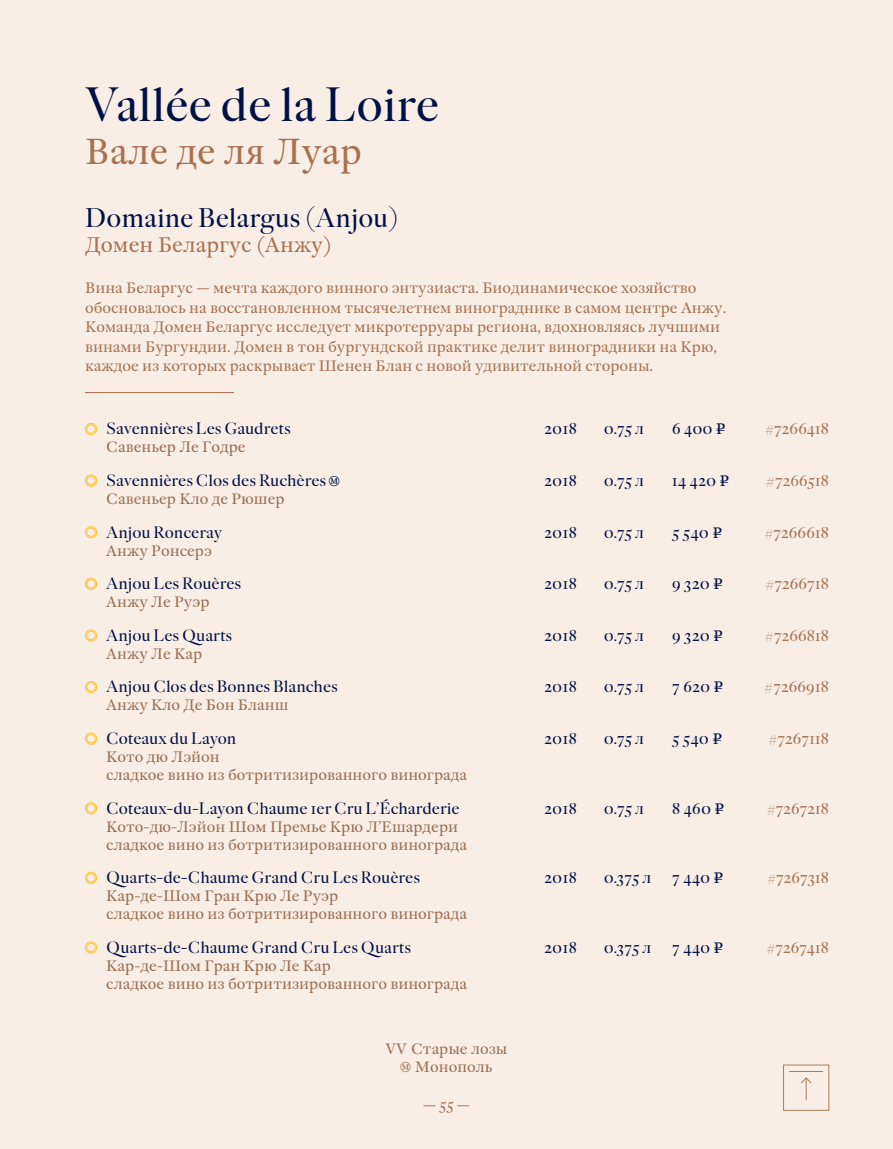
<style>
.page{position:relative;width:893px;height:1149px;background:#fff}
.page>*{position:absolute;margin:0;border:0;box-sizing:border-box;transform-origin:0 0}
.t1{font:48px "William Display Pro";color:#001145}
.t2{font:36px "William Subhead Pro";color:#a9724f}
.t3{font:27px "William Display Pro";color:#001145}
.t4{font:21px "William Subhead Pro";color:#a9724f}
.t5{font:16.5px "William Display Pro";color:#001145}
.t6{font:16.5px "William Display Pro";letter-spacing:-.02em;color:#a9724f}
.t7{font:15px/18px "William Subhead Pro";color:#9c6e4f}
.t8{font:15px/19.5px "William Subhead Pro";color:#a9724f}
.s1{font-family:"ALS Rubl";font-size:15px}
.s2{font-family:"STIX General";font-size:15px}
.s3{font-family:"STIX General";color:#a9724f}
</style>
<div class="page">
<div style="left:0;top:0;width:893px;height:1148px;background:#f8eee5"></div>
<div style="left:783px;top:1064px;width:46px;height:46px;border:1px solid #af7c58"></div>
<svg style="left:801px;top:1077px;width:11px;height:22px"></svg>
<hr style="left:789px;top:1070px;width:34px;height:1px;background:#ae7c58">
<hr style="left:85px;top:392px;width:149px;height:1px;background:#a9724f">
<div style="left:85px;top:423px;width:12px;height:12px;border:1px solid #ffc331;border-radius:50%"></div>
<div style="left:87px;top:424px;width:9px;height:9px;border:1px solid #ffc331;border-radius:50%"></div>
<div style="left:85px;top:474px;width:12px;height:12px;border:1px solid #ffc331;border-radius:50%"></div>
<div style="left:87px;top:476px;width:9px;height:9px;border:1px solid #ffc331;border-radius:50%"></div>
<div style="left:85px;top:526px;width:12px;height:12px;border:1px solid #ffc331;border-radius:50%"></div>
<div style="left:87px;top:527px;width:9px;height:9px;border:1px solid #ffc331;border-radius:50%"></div>
<div style="left:85px;top:577px;width:12px;height:12px;border:1px solid #ffc331;border-radius:50%"></div>
<div style="left:87px;top:579px;width:9px;height:9px;border:1px solid #ffc331;border-radius:50%"></div>
<div style="left:85px;top:629px;width:12px;height:12px;border:1px solid #ffc331;border-radius:50%"></div>
<div style="left:87px;top:630px;width:9px;height:9px;border:1px solid #ffc331;border-radius:50%"></div>
<div style="left:85px;top:680px;width:12px;height:12px;border:1px solid #ffc331;border-radius:50%"></div>
<div style="left:87px;top:682px;width:9px;height:9px;border:1px solid #ffc331;border-radius:50%"></div>
<div style="left:85px;top:732px;width:12px;height:12px;border:1px solid #ffc331;border-radius:50%"></div>
<div style="left:87px;top:734px;width:9px;height:9px;border:1px solid #ffc331;border-radius:50%"></div>
<div style="left:85px;top:802px;width:12px;height:12px;border:1px solid #ffc331;border-radius:50%"></div>
<div style="left:87px;top:803px;width:9px;height:9px;border:1px solid #ffc331;border-radius:50%"></div>
<div style="left:85px;top:871px;width:12px;height:12px;border:1px solid #ffc331;border-radius:50%"></div>
<div style="left:87px;top:873px;width:9px;height:9px;border:1px solid #ffc331;border-radius:50%"></div>
<div style="left:85px;top:941px;width:12px;height:12px;border:1px solid #ffc331;border-radius:50%"></div>
<div style="left:87px;top:942px;width:9px;height:9px;border:1px solid #ffc331;border-radius:50%"></div>
<h1 class="t1" style="left:85px;top:69px;width:356px">Vallée de la Loire</h1>
<h2 class="t2" style="left:85px;top:124px;width:278px">Вале де ля Луар</h2>
<h3 class="t3" style="left:85px;top:197px;width:315px">Domaine Belargus (Anjou)</h3>
<p class="t4" style="left:85px;top:229px;width:248px">Домен Беларгус (Анжу)</p>
<p class="t8" style="left:85px;top:277px;width:643px">Вина Беларгус — мечта каждого винного энтузиаста. Биодинамическое хозяйство обосновалось на восстановленном тысячелетнем винограднике в самом центре Анжу.<br>Команда Домен Беларгус исследует микротерруары региона, вдохновляясь лучшими винами Бургундии. Домен в тон бургундской практике делит виноградники на Крю, каждое из которых раскрывает Шенен Блан с новой удивительной стороны.</p>
<p class="t5" style="left:106px;top:416px;width:186px">Savennières Les Gaudrets</p>
<p class="t7" style="left:106px;top:437px;width:141px">Савеньер Ле Годре</p>
<p class="t5" style="left:544px;top:416px;width:34px">2018</p>
<p class="t5" style="left:604px;top:416px;width:42px">0.75 л</p>
<p class="t5" style="left:672px;top:416px;width:56px">6 400 <span class="s1">E</span></p>
<p class="t6" style="left:765px;top:416px;width:66px">#7266418</p>
<p class="t5" style="left:106px;top:468px;width:235px">Savennières Clos des Ruchères <span class="s2">Ⓜ</span></p>
<p class="t7" style="left:106px;top:488px;width:180px">Савеньер Кло де Рюшер</p>
<p class="t5" style="left:544px;top:468px;width:34px">2018</p>
<p class="t5" style="left:604px;top:468px;width:42px">0.75 л</p>
<p class="t5" style="left:672px;top:468px;width:59px">14 420 <span class="s1">E</span></p>
<p class="t6" style="left:766px;top:468px;width:65px">#7266518</p>
<p class="t5" style="left:106px;top:519px;width:117px">Anjou Ronceray</p>
<p class="t7" style="left:106px;top:540px;width:107px">Анжу Ронсерэ</p>
<p class="t5" style="left:544px;top:519px;width:34px">2018</p>
<p class="t5" style="left:604px;top:519px;width:42px">0.75 л</p>
<p class="t5" style="left:672px;top:519px;width:52px">5 540 <span class="s1">E</span></p>
<p class="t6" style="left:764px;top:519px;width:66px">#7266618</p>
<p class="t5" style="left:106px;top:571px;width:136px">Anjou Les Rouères</p>
<p class="t7" style="left:106px;top:592px;width:105px">Анжу Ле Руэр</p>
<p class="t5" style="left:544px;top:571px;width:34px">2018</p>
<p class="t5" style="left:604px;top:571px;width:42px">0.75 л</p>
<p class="t5" style="left:672px;top:571px;width:53px">9 320 <span class="s1">E</span></p>
<p class="t6" style="left:765px;top:571px;width:65px">#7266718</p>
<p class="t5" style="left:106px;top:622px;width:127px">Anjou Les Quarts</p>
<p class="t7" style="left:106px;top:643px;width:97px">Анжу Ле Кар</p>
<p class="t5" style="left:544px;top:622px;width:34px">2018</p>
<p class="t5" style="left:604px;top:622px;width:42px">0.75 л</p>
<p class="t5" style="left:672px;top:622px;width:53px">9 320 <span class="s1">E</span></p>
<p class="t6" style="left:765px;top:622px;width:66px">#7266818</p>
<p class="t5" style="left:106px;top:674px;width:233px">Anjou Clos des Bonnes Blanches</p>
<p class="t7" style="left:106px;top:695px;width:184px">Анжу Кло Де Бон Бланш</p>
<p class="t5" style="left:544px;top:674px;width:34px">2018</p>
<p class="t5" style="left:604px;top:674px;width:42px">0.75 л</p>
<p class="t5" style="left:672px;top:674px;width:53px">7 620 <span class="s1">E</span></p>
<p class="t6" style="left:764px;top:674px;width:66px">#7266918</p>
<p class="t5" style="left:106px;top:725px;width:132px">Coteaux du Layon</p>
<p class="t7" style="left:106px;top:746px;width:362px">Кото дю Лэйон<br>сладкое вино из ботритизированного винограда</p>
<p class="t5" style="left:544px;top:725px;width:34px">2018</p>
<p class="t5" style="left:604px;top:725px;width:42px">0.75 л</p>
<p class="t5" style="left:672px;top:725px;width:52px">5 540 <span class="s1">E</span></p>
<p class="t6" style="left:768px;top:725px;width:62px">#7267118</p>
<p class="t5" style="left:106px;top:795px;width:355px">Coteaux-du-Layon Chaume 1er Cru L’Écharderie</p>
<p class="t7" style="left:106px;top:816px;width:362px">Кото-дю-Лэйон Шом Премье Крю Л’Ешардери сладкое вино из ботритизированного винограда</p>
<p class="t5" style="left:544px;top:795px;width:34px">2018</p>
<p class="t5" style="left:604px;top:795px;width:42px">0.75 л</p>
<p class="t5" style="left:672px;top:795px;width:54px">8 460 <span class="s1">E</span></p>
<p class="t6" style="left:767px;top:795px;width:64px">#7267218</p>
<p class="t5" style="left:106px;top:865px;width:315px">Quarts-de-Chaume Grand Cru Les Rouères</p>
<p class="t7" style="left:106px;top:885px;width:362px">Кар-де-Шом Гран Крю Ле Руэр<br>сладкое вино из ботритизированного винограда</p>
<p class="t5" style="left:544px;top:865px;width:34px">2018</p>
<p class="t5" style="left:604px;top:865px;width:121px">0.375 л 7 440 <span class="s1">E</span></p>
<p class="t6" style="left:767px;top:865px;width:64px">#7267318</p>
<p class="t5" style="left:106px;top:934px;width:306px">Quarts-de-Chaume Grand Cru Les Quarts</p>
<p class="t7" style="left:106px;top:955px;width:362px">Кар-де-Шом Гран Крю Ле Кар<br>сладкое вино из ботритизированного винограда</p>
<p class="t5" style="left:544px;top:934px;width:34px">2018</p>
<p class="t5" style="left:604px;top:934px;width:121px">0.375 л 7 440 <span class="s1">E</span></p>
<p class="t6" style="left:766px;top:934px;width:64px">#7267418</p>
<p class="t7" style="left:385px;top:1038px;width:124px;text-align:center">VV Старые лозы<br><span class="s3">Ⓜ</span> Монополь</p>
<p class="t8" style="left:423px;top:1093px;width:49px">— 55 —</p>
</div>
